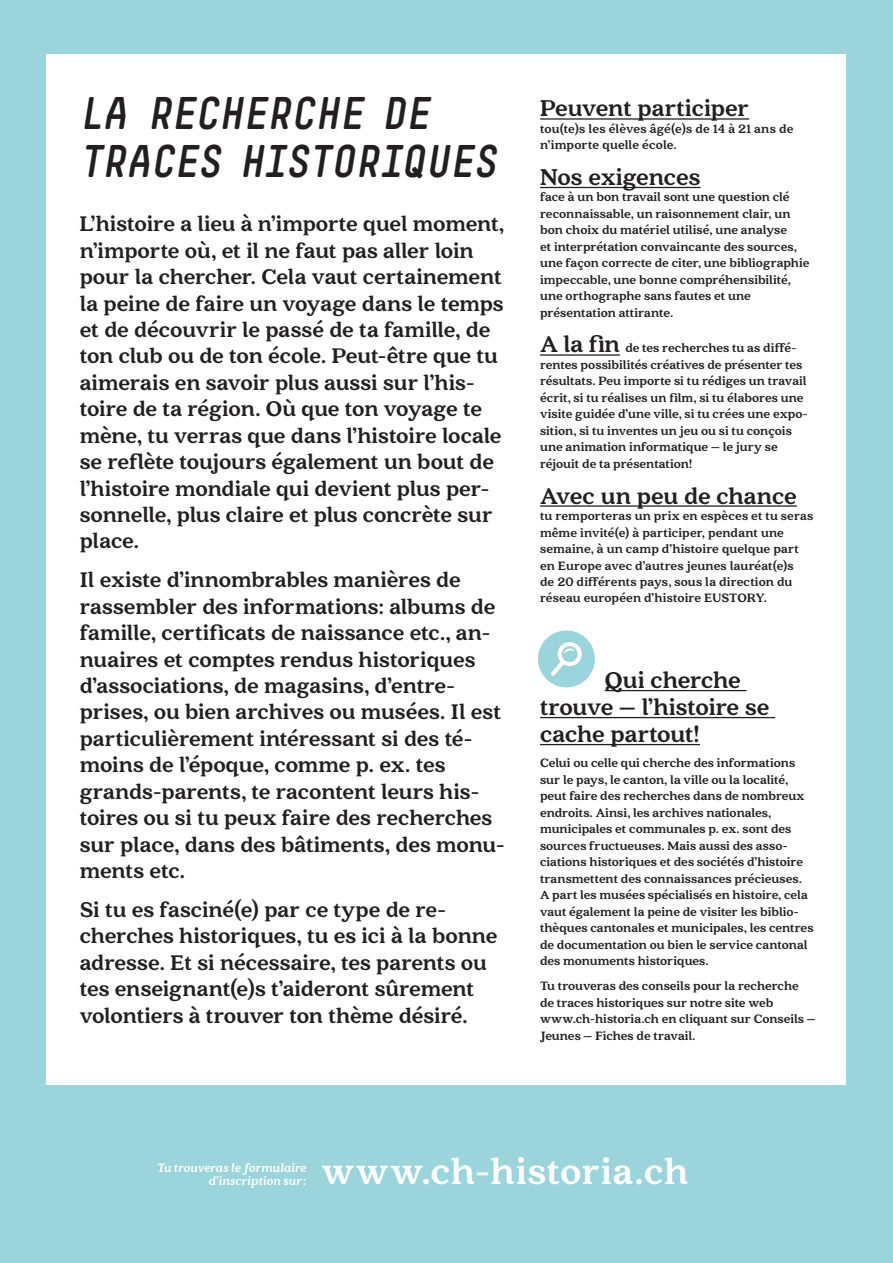
<style>
.page{position:relative;width:893px;height:1263px;background:#9bd4db}
.page>*{position:absolute;margin:0;border:0;box-sizing:border-box;transform-origin:0 0}
.t1{font:italic 700 45px/48px "Simple";letter-spacing:.005em;color:#231f20}
.t2{font:900 40.5px "Quincy CF";letter-spacing:.01em;color:#fff}
.t3{font:900 25.5px/27px "Quincy CF";letter-spacing:-.01em;color:#231f20}
.t4{font:900 23.55px/26.4px "Quincy CF";letter-spacing:-.01em;color:#231f20}
.t5{font:900 13.5px/16.5px "Quincy CF";letter-spacing:-.005em;color:#231f20}
.t6{font:italic 900 13.5px/13.5px "Quincy CF";letter-spacing:.005em;color:#fff;text-align:right}
.s1{font-size:25.5px}
</style>
<div class="page">
<div style="left:47px;top:54px;width:799px;height:1030px;background:#fff"></div>
<hr style="left:540px;top:118px;width:209px;height:2px;background:#231f20">
<hr style="left:540px;top:187px;width:160px;height:1px;background:#231f20">
<hr style="left:540px;top:354px;width:80px;height:2px;background:#231f20">
<hr style="left:540px;top:505px;width:257px;height:2px;background:#231f20">
<hr style="left:605px;top:690px;width:141px;height:1px;background:#231f20">
<hr style="left:540px;top:717px;width:235px;height:1px;background:#231f20">
<hr style="left:540px;top:744px;width:160px;height:1px;background:#231f20">
<svg style="left:538px;top:630px;width:57px;height:58px"></svg>
<h1 class="t1" style="left:82px;top:89px;width:419px">LA RECHERCHE DE<br>TRACES HISTORIQUES</h1>
<p class="t4" style="left:80px;top:211px;width:426px">L’histoire a lieu à n’importe quel moment, n’importe où, et il ne faut pas aller loin pour la chercher. Cela vaut certainement la peine de faire un voyage dans le temps et de découvrir le passé de ta famille, de ton club ou de ton école. Peut-être que tu aimerais en savoir plus aussi sur l’his&shy;toire de ta région. Où que ton voyage te mène, tu verras que dans l’histoire locale se reflète toujours également un bout de l’histoire mondiale qui devient plus per&shy;sonnelle, plus claire et plus concrète sur place.</p>
<p class="t4" style="left:80px;top:567px;width:427px">Il existe d’innombrables manières de rassembler des informations: albums de famille, certificats de naissance etc., an&shy;nuaires et comptes rendus historiques d’associations, de magasins, d’entre&shy;prises, ou bien archives ou musées. Il est particulièrement intéressant si des té&shy;moins de l’époque, comme p. ex. tes grands-parents, te racontent leurs his&shy;toires ou si tu peux faire des recherches sur place, dans des bâtiments, des monu&shy;ments etc.</p>
<h3 class="t4" style="left:80px;top:897px;width:419px">Si tu es fasciné(e) par ce type de re&shy;cherches historiques, tu es ici à la bonne adresse. Et si nécessaire, tes parents ou tes enseignant(e)s t’aideront sûrement volontiers à trouver ton thème désiré.</h3>
<h3 class="t3" style="left:540px;top:95px;width:211px">Peuvent participer</h3>
<p class="t5" style="left:540px;top:121px;width:255px">tou(te)s les élèves âgé(e)s de 14 à 21 ans de n’importe quelle école.</p>
<h3 class="t3" style="left:540px;top:164px;width:162px">Nos exigences</h3>
<p class="t5" style="left:540px;top:189px;width:271px">face à un bon travail sont une question clé reconnaissable, un raisonnement clair, un bon choix du matériel utilisé, une analyse<br>et interprétation convaincante des sources, une façon correcte de citer, une bibliographie impeccable, une bonne compréhensibilité, une orthographe sans fautes et une présentation attirante.</p>
<p class="t5" style="left:540px;top:340px;width:269px"><span class="s1">A la fin</span> de tes recherches tu as diffé&shy;rentes possibilités créatives de présenter tes résultats. Peu importe si tu rédiges un travail écrit, si tu réalises un film, si tu élabores une visite guidée d’une ville, si tu crées une expo&shy;sition, si tu inventes un jeu ou si tu conçois une animation informatique – le jury se réjouit de ta présentation!</p>
<h3 class="t3" style="left:540px;top:483px;width:258px">Avec un peu de chance</h3>
<p class="t5" style="left:540px;top:508px;width:275px">tu remporteras un prix en espèces et tu seras même invité(e) à participer, pendant une semaine, à un camp d’histoire quelque part en Europe avec d’autres jeunes lauréat(e)s<br>de 20 différents pays, sous la direction du réseau européen d’histoire EUSTORY.</p>
<h3 class="t3" style="left:540px;top:667px;width:231px;text-indent:65px">Qui cherche trouve – l’histoire se cache partout!</h3>
<p class="t5" style="left:540px;top:755px;width:275px">Celui ou celle qui cherche des informations sur le pays, le canton, la ville ou la localité, peut faire des recherches dans de nombreux endroits. Ainsi, les archives nationales, municipales et communales p. ex. sont des sources fructueuses. Mais aussi des asso&shy;ciations historiques et des sociétés d’histoire transmettent des connaissances précieuses.<br>A part les musées spécialisés en histoire, cela vaut également la peine de visiter les biblio&shy;thèques cantonales et municipales, les centres de documentation ou bien le service cantonal des monuments historiques.</p>
<p class="t5" style="left:540px;top:978px;width:277px">Tu trouveras des conseils pour la recherche de traces historiques sur notre site web www.ch-historia.ch en cliquant sur Conseils – Jeunes – Fiches de travail.</p>
<p class="t6" style="left:157px;top:1161px;width:151px">Tu trouveras le formulaire d’inscription sur :</p>
<h2 class="t2" style="left:321px;top:1147px;width:368px">www.ch-historia.ch</h2>
</div>
